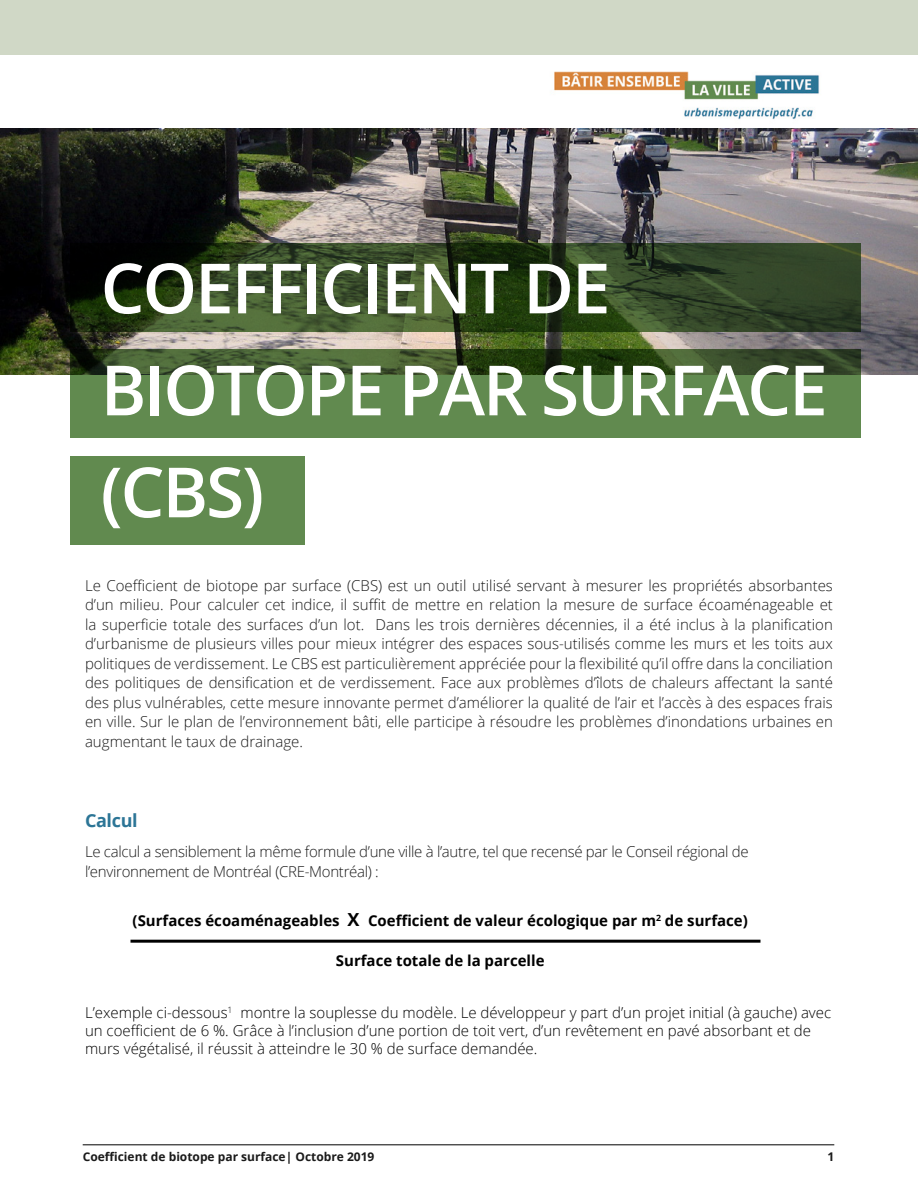
<style>
.page{position:relative;width:918px;height:1188px;background:#fff}
.page>*{position:absolute;margin:0;border:0;box-sizing:border-box;transform-origin:0 0}
.t1{font:600 69.3px/102px "Open Sans";letter-spacing:-.03em;color:#fff}
.t2{font:700 18px "Open Sans";letter-spacing:-.02em;color:#2c7596}
.t3{font:300 15px/19.5px "Open Sans";letter-spacing:-.02em;color:#1a1a1a;text-align:justify}
.t4{font:300 15px/18px "Open Sans";color:#000}
.t5{font:700 15px "Open Sans";color:#000}
.t6{font:700 12px "Open Sans";color:#1a1a1a}
.s1{font-size:18px}
</style>
<div class="page">
<hr style="left:83px;top:1145px;width:751px;height:1px;background:#000">
<img style="left:554px;top:71px;width:266px;height:49px">
<div style="left:70px;top:456px;width:234px;height:88px;background:#618a4f"></div>
<img style="left:0;top:129px;width:918px;height:245px">
<svg style="left:70px;top:350px;width:791px;height:88px;background:#557843"></svg>
<svg style="left:70px;top:243px;width:791px;height:88px;background:#2f4221"></svg>
<div style="left:0;top:0;width:918px;height:55px;background:#d0d8c6"></div>
<hr style="left:130px;top:940px;width:630px;height:3px;background:#000">
<h1 class="t1" style="left:101px;top:236px;width:729px">COEFFICIENT DE<br>BIOTOPE PAR SURFACE (CBS)</h1>
<p class="t3" style="left:85px;top:575px;width:749px">Le Coefficient de biotope par surface (CBS) est un outil utilisé servant à mesurer les propriétés absorbantes d’un milieu. Pour calculer cet indice, il suffit de mettre en relation la mesure de surface écoaménageable et la superficie totale des surfaces d’un lot. Dans les trois dernières décennies, il a été inclus à la planification d’urbanisme de plusieurs villes pour mieux intégrer des espaces sous-utilisés comme les murs et les toits aux politiques de verdissement. Le CBS est particulièrement appréciée pour la flexibilité qu’il offre dans la conciliation des politiques de densification et de verdissement. Face aux problèmes d’îlots de chaleurs affectant la santé des plus vulnérables, cette mesure innovante permet d’améliorer la qualité de l’air et l’accès à des espaces frais en ville. Sur le plan de l’environnement bâti, elle participe à résoudre les problèmes d’inondations urbaines en augmentant le taux de drainage.</p>
<p class="t2" style="left:85px;top:808px;width:54px">Calcul</p>
<p class="t3" style="left:85px;top:842px;width:665px">Le calcul a sensiblement la même formule d’une ville à l’autre, tel que recensé par le Conseil régional de l’environnement de Montréal (CRE-Montréal) :</p>
<p class="t5" style="left:133px;top:910px;width:617px">(Surfaces écoaménageables <span class="s1">X</span> Coefficient de valeur écologique par m<sup>2</sup> de surface)</p>
<p class="t5" style="left:336px;top:949px;width:210px">Surface totale de la parcelle</p>
<p class="t4" style="left:85px;top:1003px;width:748px">L’exemple ci-dessous<sup>1</sup> montre la souplesse du modèle. Le développeur y part d’un projet initial (à gauche) avec un coefficient de 6 %. Grâce à l’inclusion d’une portion de toit vert, d’un revêtement en pavé absorbant et de murs végétalisé, il réussit à atteindre le 30 % de surface demandée.</p>
<p class="t6" style="left:83px;top:1148px;width:293px">Coefficient de biotope par surface| Octobre 2019</p>
<p class="t6" style="left:827px;top:1148px;width:8px">1</p>
</div>
